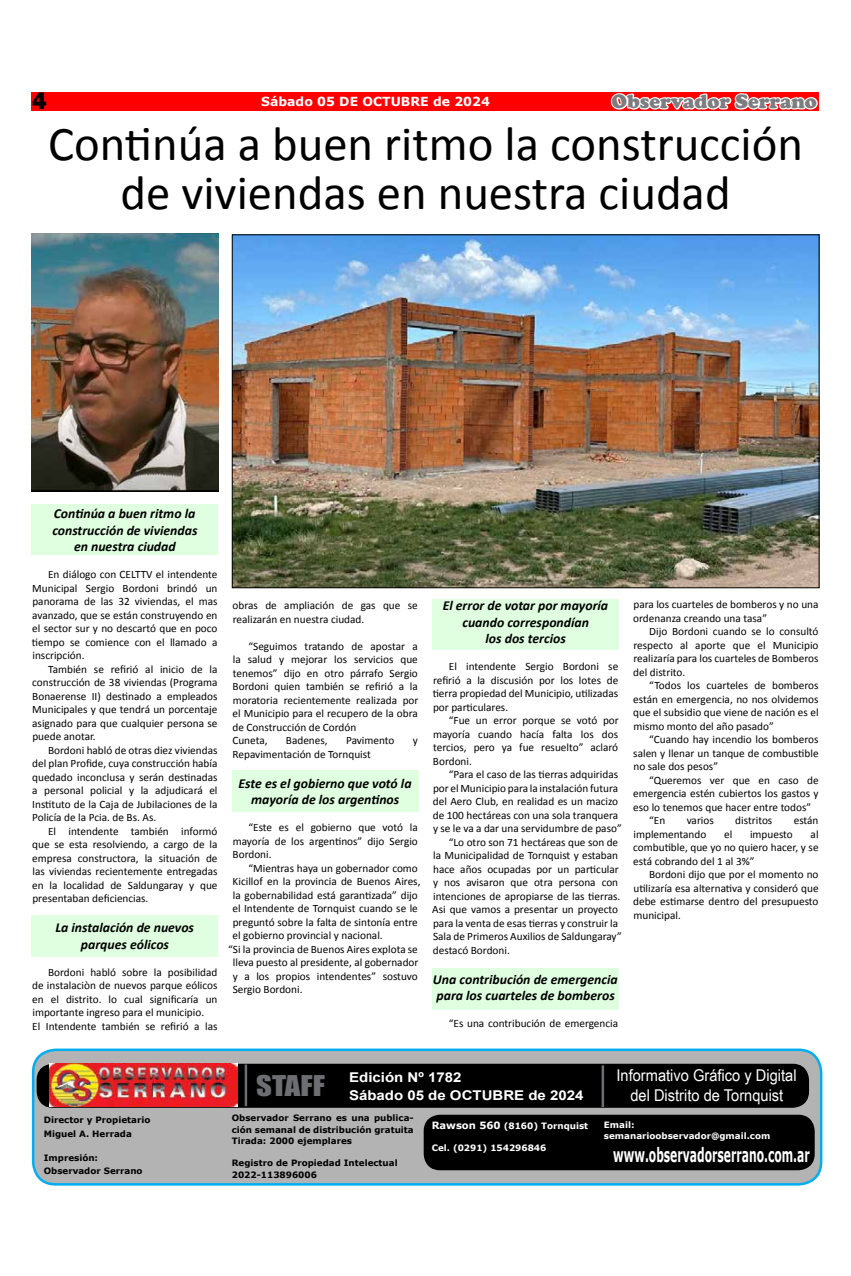
<style>
.page{position:relative;width:851px;height:1276px;background:#fff}
.page>*{position:absolute;margin:0;border:0;box-sizing:border-box;transform-origin:0 0}
.t1{font:48.75px/48.8px "Calibri";color:#000;text-align:center}
.t2{font:26.25px "Impact";color:#6d6e71;scale:1.17 1}
.t3{font:800 24.62px "Franklin Gothic";color:#000}
.t4{font:900 20px "Cooper";color:#7c7d80}
.t5{font:700 19.75px "Verdana";color:#fff;scale:.55 1}
.t6{font:16.25px/19.5px "Arial Narrow";color:#fff;text-align:center;scale:1.1 1}
.t7{font:italic 700 13.75px/16.5px "Calibri";color:#000;text-align:center}
.t8{font:700 13.5px/18px "Arial";color:#fff;scale:1.11 1}
.t9{font:700 12.5px "Verdana";color:#fff}
.t10{font:11.25px/13.5px "Calibri";color:#000;text-align:justify}
.t11{font:700 8.75px/11.2px "Verdana";color:#000}
.t12{font:700 8.75px/11.2px "Verdana";color:#fff}
.s1{font-size:10px}
</style>
<div class="page">
<div style="left:32px;top:92px;width:787px;height:18px;background:#f00"></div>
<svg style="left:609px;top:93px;width:210px;height:18px"></svg>
<div style="left:33px;top:1049px;width:788px;height:135px;background:#b3b3b3;border-radius:22px"></div>
<div style="left:32px;top:1048px;width:790px;height:137px;border:2px solid #00aeef;border-radius:22px"></div>
<div style="left:425px;top:1116px;width:388px;height:53px;background:#000;border-radius:15px"></div>
<div style="left:423px;top:1114px;width:391px;height:56px;border:2px solid #000;border-radius:15px"></div>
<div style="left:38px;top:1065px;width:769px;height:41px;background:#000;border-radius:15px"></div>
<div style="left:37px;top:1063px;width:771px;height:44px;border:2px solid #000;border-radius:15px"></div>
<img style="left:50px;top:1063px;width:187px;height:43px">
<hr style="left:601px;top:1065px;width:3px;height:42px;background:#6d6e71">
<hr style="left:244px;top:1064px;width:3px;height:42px;background:#6d6e71">
<img style="left:234px;top:236px;width:583px;height:350px">
<img style="left:32px;top:233px;width:186px;height:258px">
<div style="left:32px;top:504px;width:186px;height:51px;background:#e0ffe0"></div>
<div style="left:432px;top:599px;width:186px;height:50px;background:#e0ffe0"></div>
<div style="left:432px;top:968px;width:186px;height:41px;background:#e0ffe0"></div>
<div style="left:32px;top:915px;width:186px;height:41px;background:#e0ffe0"></div>
<div style="left:232px;top:770px;width:186px;height:41px;background:#e0ffe0"></div>
<h3 class="t3" style="left:32px;top:85px;width:16px">4</h3>
<p class="t9" style="left:261px;top:93px;width:230px">Sábado 05 DE OCTUBRE de 2024</p>
<h3 class="t4" style="left:611px;top:90px;width:207px">Observador Serrano</h3>
<h1 class="t1" style="left:48px;top:120px;width:756px">Continúa a buen ritmo la construcción de viviendas en nuestra ciudad</h1>
<p class="t7" style="left:52px;top:505px;width:147px">Continúa a buen ritmo la construcción de viviendas en nuestra ciudad</p>
<p class="t10" style="left:32px;top:567px;width:187px;text-indent:16px">En diálogo con CELTTV el intendente Municipal Sergio Bordoni brindó un panorama de las 32 viviendas, el mas avanzado, que se están construyendo en el sector sur y no descartó que en poco tiempo se comience con el llamado a inscripción.</p>
<p class="t10" style="left:32px;top:662px;width:187px;text-indent:16px">También se refirió al inicio de la construcción de 38 viviendas (Programa Bonaerense II) destinado a empleados Municipales y que tendrá un porcentaje asignado para que cualquier persona se puede anotar.</p>
<p class="t10" style="left:32px;top:743px;width:187px;text-indent:16px">Bordoni habló de otras diez viviendas del plan Profide, cuya construcción había quedado inconclusa y serán destinadas a personal policial y la adjudicará el Instituto de la Caja de Jubilaciones de la Policía de la Pcia. de Bs. As.</p>
<p class="t10" style="left:32px;top:824px;width:187px;text-indent:16px">El intendente también informó que se esta resolviendo, a cargo de la empresa constructora, la situación de las viviendas recientemente entregadas en la localidad de Saldungaray y que presentaban deficiencias.</p>
<p class="t7" style="left:55px;top:919px;width:140px">La instalación de nuevos parques eólicos</p>
<p class="t10" style="left:32px;top:965px;width:187px;text-align:left;text-indent:16px">Bordoni habló sobre la posibilidad de instalaciòn de nuevos parque eólicos en el distrito. lo cual significaría un importante ingreso para el municipio.<br>El Intendente también se refirió a las</p>
<p class="t10" style="left:232px;top:599px;width:187px">obras de ampliación de gas que se realizarán en nuestra ciudad.</p>
<p class="t10" style="left:232px;top:639px;width:187px;text-align:left;text-indent:16px">“Seguimos tratando de apostar a la salud y mejorar los servicios que tenemos” dijo en otro párrafo Sergio<br>Bordoni quien también se refirió a la moratoria recientemente realizada por el Municipio para el recupero de la obra de Construcción de Cordón<br>Cuneta,</p>
<p class="t10" style="left:286px;top:734px;width:43px">Badenes,</p>
<p class="t10" style="left:346px;top:734px;width:50px">Pavimento</p>
<p class="t10" style="left:413px;top:734px;width:7px">y</p>
<p class="t10" style="left:232px;top:747px;width:140px">Repavimentación de Tornquist</p>
<p class="t7" style="left:238px;top:775px;width:174px">Este es el gobierno que votó la mayoría de los argentinos</p>
<p class="t10" style="left:232px;top:821px;width:187px;text-indent:16px">“Este es el gobierno que votó la mayoría de los argentinos” dijo Sergio Bordoni.</p>
<p class="t10" style="left:248px;top:861px;width:171px">“Mientras haya un gobernador como</p>
<p class="t10" style="left:232px;top:875px;width:189px">Kicillof en la provincia de Buenos Aires,</p>
<p class="t10" style="left:233px;top:888px;width:186px">la gobernabilidad está garantizada” dijo</p>
<p class="t10" style="left:232px;top:902px;width:187px">el Intendente de Tornquist cuando se le</p>
<p class="t10" style="left:233px;top:915px;width:187px">preguntó sobre la falta de sintonía entre</p>
<p class="t10" style="left:232px;top:929px;width:152px">el gobierno provincial y nacional.</p>
<p class="t10" style="left:228px;top:942px;width:191px">“Si la provincia de Buenos Aires explota se</p>
<p class="t10" style="left:233px;top:956px;width:187px">lleva puesto al presidente, al gobernador</p>
<p class="t10" style="left:233px;top:969px;width:187px">y a los propios intendentes” sostuvo</p>
<p class="t10" style="left:233px;top:983px;width:71px">Sergio Bordoni.</p>
<p class="t7" style="left:442px;top:597px;width:167px">El error de votar por mayoría cuando correspondían<br>los dos tercios</p>
<p class="t10" style="left:432px;top:660px;width:187px;text-indent:16px">El intendente Sergio Bordoni se refirió a la discusión por los lotes de tierra propiedad del Municipio, utilizadas por particulares.</p>
<p class="t10" style="left:433px;top:714px;width:187px;text-indent:16px">“Fue un error porque se votó por mayoría cuando hacía falta los dos tercios, pero ya fue resuelto” aclaró Bordoni.</p>
<p class="t10" style="left:449px;top:768px;width:171px">“Para el caso de las tierras adquiridas</p>
<p class="t10" style="left:433px;top:781px;width:187px">por el Municipio para la instalación futura</p>
<p class="t10" style="left:433px;top:795px;width:187px">del Aero Club, en realidad es un macizo</p>
<p class="t10" style="left:433px;top:808px;width:187px">de 100 hectáreas con una sola tranquera</p>
<p class="t10" style="left:433px;top:822px;width:190px">y se le va a dar una servidumbre de paso”</p>
<p class="t10" style="left:449px;top:835px;width:171px">“Lo otro son 71 hectáreas que son de</p>
<p class="t10" style="left:433px;top:849px;width:186px">la Municipalidad de Tornquist y estaban</p>
<p class="t10" style="left:433px;top:862px;width:187px">hace años ocupadas por un particular</p>
<p class="t10" style="left:433px;top:876px;width:187px">y nos avisaron que otra persona con</p>
<p class="t10" style="left:433px;top:889px;width:189px">intenciones de apropiarse de las tierras.</p>
<p class="t10" style="left:432px;top:903px;width:187px">Asi que vamos a presentar un proyecto</p>
<p class="t10" style="left:433px;top:916px;width:187px">para la venta de esas tierras y construir la</p>
<p class="t10" style="left:433px;top:930px;width:190px">Sala de Primeros Auxilios de Saldungaray”</p>
<p class="t10" style="left:433px;top:943px;width:78px">destacó Bordoni.</p>
<p class="t7" style="left:433px;top:971px;width:186px;text-align:left">Una contribución de emergencia para los cuarteles de bomberos</p>
<p class="t10" style="left:449px;top:1017px;width:171px">“Es una contribución de emergencia</p>
<p class="t10" style="left:633px;top:598px;width:187px">para los cuarteles de bomberos y no una ordenanza creando una tasa”</p>
<p class="t10" style="left:633px;top:625px;width:187px;text-indent:16px">Dijo Bordoni cuando se lo consultó respecto al aporte que el Municipio realizaría para los cuarteles de Bomberos del distrito.</p>
<p class="t10" style="left:633px;top:679px;width:187px;text-indent:16px">“Todos los cuarteles de bomberos están en emergencia, no nos olvidemos que el subsidio que viene de nación es el mismo monto del año pasado”</p>
<p class="t10" style="left:633px;top:733px;width:187px;text-indent:16px">“Cuando hay incendio los bomberos salen y llenar un tanque de combustible no sale dos pesos”</p>
<p class="t10" style="left:649px;top:773px;width:171px">“Queremos ver que en caso de</p>
<p class="t10" style="left:633px;top:787px;width:187px">emergencia estén cubiertos los gastos y</p>
<p class="t10" style="left:633px;top:800px;width:179px">eso lo tenemos que hacer entre todos”</p>
<p class="t10" style="left:649px;top:814px;width:18px">“En</p>
<p class="t10" style="left:686px;top:814px;width:29px">varios</p>
<p class="t10" style="left:735px;top:814px;width:39px">distritos</p>
<p class="t10" style="left:793px;top:814px;width:26px">están</p>
<p class="t10" style="left:633px;top:827px;width:74px">implementando</p>
<p class="t10" style="left:724px;top:827px;width:10px">el</p>
<p class="t10" style="left:749px;top:827px;width:44px">impuesto</p>
<p class="t10" style="left:633px;top:827px;width:187px;text-indent:177px">al combutible, que yo no quiero hacer, y se está cobrando del 1 al 3%”</p>
<p class="t10" style="left:633px;top:868px;width:187px;text-indent:16px">Bordoni dijo que por el momento no utilizaría esa alternativa y consideró que debe estimarse dentro del presupuesto municipal.</p>
<p class="t11" style="left:44px;top:1113px;width:108px;line-height:13.8px">Director y Propietario<br>Miguel A. Herrada</p>
<p class="t11" style="left:44px;top:1151px;width:100px;line-height:12.5px">Impresión:<br>Observador Serrano</p>
<h2 class="t2" style="left:256px;top:1065px;width:60px">STAFF</h2>
<p class="t8" style="left:349px;top:1069px;width:213px">Edición Nº 1782<br>Sábado 05 de OCTUBRE de 2024</p>
<p class="t11" style="left:232px;top:1112px;width:183px;text-align:justify">Observador Serrano es una publica&shy;ción semanal de distribución gratuita Tirada: 2000 ejemplares</p>
<p class="t11" style="left:232px;top:1157px;width:167px">Registro de Propiedad Intelectual<br>2022-113896006</p>
<p class="t12" style="left:431px;top:1120px;width:158px"><span class="s1">Rawson 560</span> (8160) Tornquist</p>
<p class="t12" style="left:431px;top:1142px;width:116px">Cel. (0291) 154296846</p>
<h3 class="t6" style="left:616px;top:1065px;width:165px">Informativo Gráfico y Digital del Distrito de Tornquist</h3>
<p class="t12" style="left:604px;top:1119px;width:168px">Email: semanarioobservador@gmail.com</p>
<h3 class="t5" style="left:613px;top:1140px;width:358px">www.observadorserrano.com.ar</h3>
</div>
